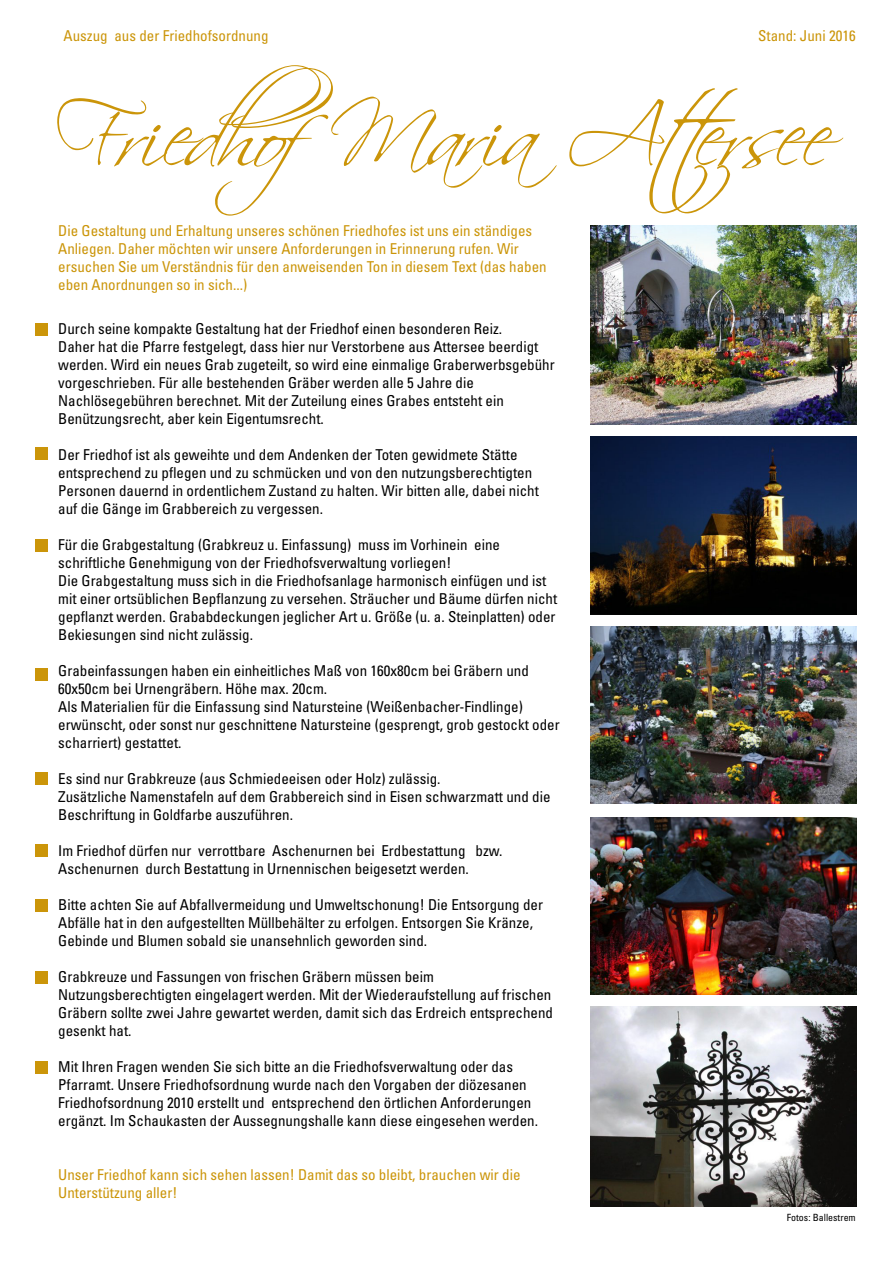
<style>
.page{position:relative;width:893px;height:1263px;background:#fff}
.page>*{position:absolute;margin:0;border:0;box-sizing:border-box;transform-origin:0 0}
.t1{font:86.7px "Scriptina";letter-spacing:-.06em;color:#cb9509}
.t2{font:condensed 15px/18px "Univers LT Std";color:#000}
.t3{font:condensed 15px/18px "Univers LT Std";color:#cb9509}
.t4{font:condensed 9.9px "Univers LT Std";color:#000}
</style>
<div class="page">
<img style="left:591px;top:436px;width:266px;height:178px">
<img style="left:591px;top:626px;width:266px;height:178px">
<img style="left:591px;top:817px;width:266px;height:178px">
<img style="left:591px;top:1007px;width:266px;height:199px">
<img style="left:591px;top:225px;width:266px;height:199px">
<div style="left:36px;top:540px;width:12px;height:12px;background:#cb9509"></div>
<div style="left:36px;top:447px;width:12px;height:12px;background:#cb9509"></div>
<div style="left:36px;top:323px;width:12px;height:12px;background:#cb9509"></div>
<div style="left:36px;top:772px;width:12px;height:12px;background:#cb9509"></div>
<div style="left:36px;top:844px;width:12px;height:12px;background:#cb9509"></div>
<div style="left:36px;top:900px;width:12px;height:12px;background:#cb9509"></div>
<div style="left:36px;top:971px;width:12px;height:12px;background:#cb9509"></div>
<div style="left:36px;top:1061px;width:12px;height:12px;background:#cb9509"></div>
<div style="left:36px;top:668px;width:12px;height:12px;background:#cb9509"></div>
<p class="t3" style="left:64px;top:27px;width:206px">Auszug aus der Friedhofsordnung</p>
<p class="t3" style="left:758px;top:27px;width:99px">Stand: Juni 2016</p>
<h1 class="t1" style="left:56px;top:85px;width:777px">FriedhofMaria Attersee</h1>
<p class="t3" style="left:58px;top:222px;width:490px">Die Gestaltung und Erhaltung unseres schönen Friedhofes ist uns ein ständiges Anliegen. Daher möchten wir unsere Anforderungen in Erinnerung rufen. Wir ersuchen Sie um Verständnis für den anweisenden Ton in diesem Text (das haben eben Anordnungen so in sich...)</p>
<p class="t2" style="left:58px;top:320px;width:498px">Durch seine kompakte Gestaltung hat der Friedhof einen besonderen Reiz.<br>Daher hat die Pfarre festgelegt, dass hier nur Verstorbene aus Attersee beerdigt werden. Wird ein neues Grab zugeteilt, so wird eine einmalige Graberwerbsgebühr vorgeschrieben. Für alle bestehenden Gräber werden alle 5 Jahre die Nachlösegebühren berechnet. Mit der Zuteilung eines Grabes entsteht ein Benützungsrecht, aber kein Eigentumsrecht.</p>
<p class="t2" style="left:58px;top:446px;width:482px">Der Friedhof ist als geweihte und dem Andenken der Toten gewidmete Stätte entsprechend zu pflegen und zu schmücken und von den nutzungsberechtigten Personen dauernd in ordentlichem Zustand zu halten. Wir bitten alle, dabei nicht auf die Gänge im Grabbereich zu vergessen.</p>
<p class="t2" style="left:58px;top:536px;width:501px">Für die Grabgestaltung (Grabkreuz u. Einfassung) muss im Vorhinein eine schriftliche Genehmigung von der Friedhofsverwaltung vorliegen!<br>Die Grabgestaltung muss sich in die Friedhofsanlage harmonisch einfügen und ist mit einer ortsüblichen Bepflanzung zu versehen. Sträucher und Bäume dürfen nicht gepflanzt werden. Grababdeckungen jeglicher Art u. Größe (u. a. Steinplatten) oder Bekiesungen sind nicht zulässig.</p>
<p class="t2" style="left:58px;top:662px;width:503px">Grabeinfassungen haben ein einheitliches Maß von 160x80cm bei Gräbern und 60x50cm bei Urnengräbern. Höhe max. 20cm.<br>Als Materialien für die Einfassung sind Natursteine (Weißenbacher-Findlinge) erwünscht, oder sonst nur geschnittene Natursteine (gesprengt, grob gestockt oder scharriert) gestattet.</p>
<p class="t2" style="left:58px;top:770px;width:494px">Es sind nur Grabkreuze (aus Schmiedeeisen oder Holz) zulässig.<br>Zusätzliche Namenstafeln auf dem Grabbereich sind in Eisen schwarzmatt und die<br>Beschriftung in Goldfarbe auszuführen.</p>
<p class="t2" style="left:58px;top:842px;width:446px">Im Friedhof dürfen nur verrottbare Aschenurnen bei Erdbestattung bzw.<br>Aschenurnen durch Bestattung in Urnennischen beigesetzt werden.</p>
<p class="t2" style="left:58px;top:896px;width:486px">Bitte achten Sie auf Abfallvermeidung und Umweltschonung! Die Entsorgung der<br>Abfälle hat in den aufgestellten Müllbehälter zu erfolgen. Entsorgen Sie Kränze,<br>Gebinde und Blumen sobald sie unansehnlich geworden sind.</p>
<p class="t2" style="left:58px;top:968px;width:496px">Grabkreuze und Fassungen von frischen Gräbern müssen beim Nutzungsberechtigten eingelagert werden. Mit der Wiederaufstellung auf frischen Gräbern sollte zwei Jahre gewartet werden, damit sich das Erdreich entsprechend gesenkt hat.</p>
<p class="t2" style="left:58px;top:1058px;width:481px">Mit Ihren Fragen wenden Sie sich bitte an die Friedhofsverwaltung oder das Pfarramt. Unsere Friedhofsordnung wurde nach den Vorgaben der diözesanen Friedhofsordnung 2010 erstellt und entsprechend den örtlichen Anforderungen ergänzt. Im Schaukasten der Aussegnungshalle kann diese eingesehen werden.</p>
<p class="t3" style="left:58px;top:1166px;width:464px">Unser Friedhof kann sich sehen lassen! Damit das so bleibt, brauchen wir die<br>Unterstützung aller!</p>
<p class="t4" style="left:787px;top:1211px;width:70px">Fotos: Ballestrem</p>
</div>
